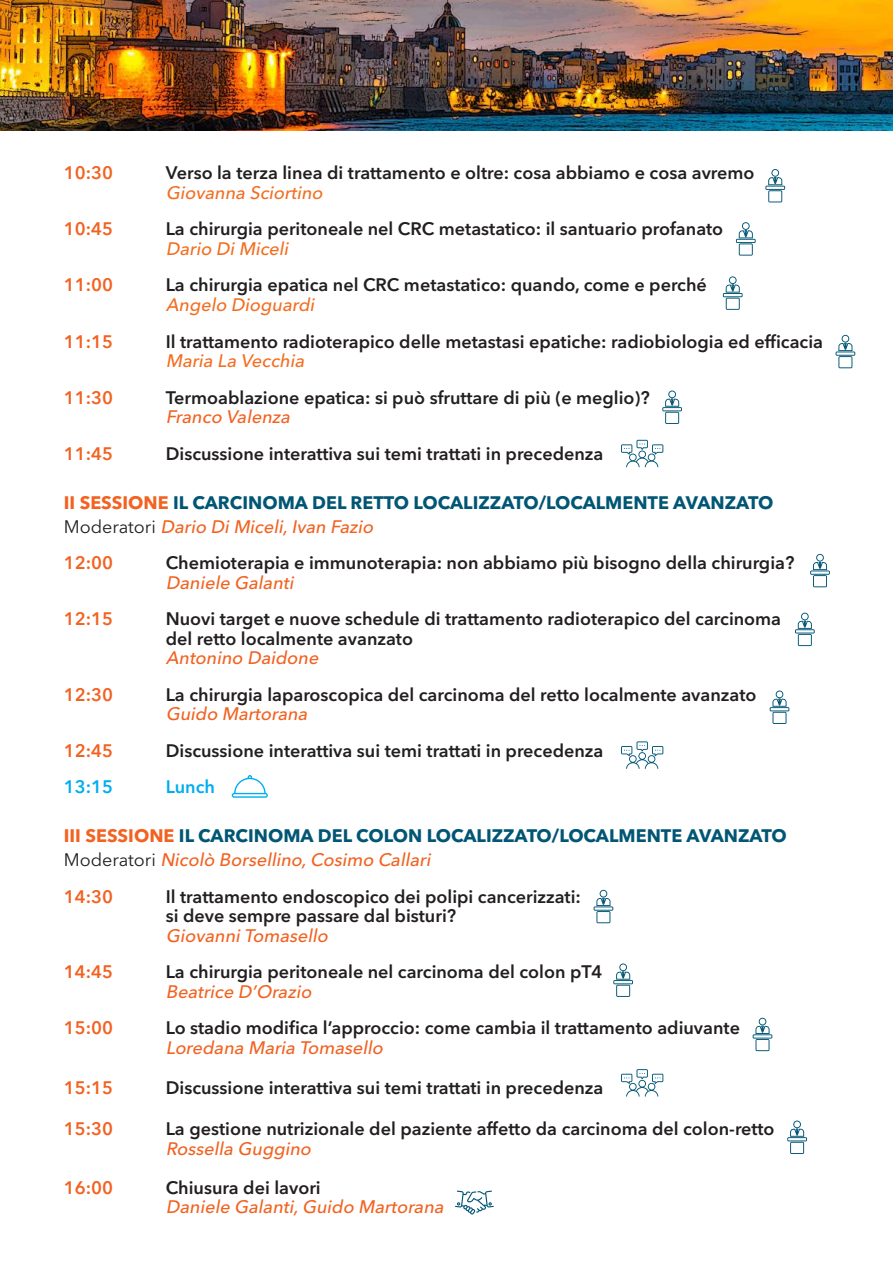
<style>
.page{position:relative;width:893px;height:1263px;background:#fff}
.page>*{position:absolute;margin:0;border:0;box-sizing:border-box;transform-origin:0 0}
.t1{font:600 18px/19.5px "Avenir Next LT Pro";color:#231f20}
.t2{font:700 18px/23.7px "Avenir Next LT Pro";color:#005674}
.t3{font:italic 500 18px "Avenir Next LT Pro";color:#f26221}
.t4{font:600 18px "Avenir Next LT Pro";color:#f26221}
.t5{font:italic 500 18px "Avenir Next LT Pro";color:#f36e21}
.t6{font:600 18px "Avenir Next LT Pro";color:#00aeef}
.s1{color:#f26221}
.s2{font-weight:400;color:#231f20}
.s3{font-weight:500;font-style:italic;color:#f26221}
</style>
<div class="page">
<svg style="left:788px;top:1120px;width:18px;height:34px"></svg>
<svg style="left:754px;top:1018px;width:17px;height:33px"></svg>
<svg style="left:614px;top:963px;width:18px;height:34px"></svg>
<svg style="left:594px;top:906px;width:19px;height:5px"></svg>
<hr style="left:595px;top:907px;width:17px;height:3px;background:#005674">
<svg style="left:596px;top:890px;width:14px;height:33px"></svg>
<svg style="left:771px;top:690px;width:17px;height:34px"></svg>
<svg style="left:796px;top:613px;width:18px;height:33px"></svg>
<svg style="left:810px;top:570px;width:20px;height:5px"></svg>
<hr style="left:811px;top:571px;width:18px;height:3px;background:#005674">
<svg style="left:813px;top:554px;width:14px;height:33px"></svg>
<svg style="left:663px;top:390px;width:18px;height:34px"></svg>
<svg style="left:836px;top:351px;width:19px;height:5px"></svg>
<hr style="left:836px;top:352px;width:18px;height:3px;background:#005674">
<svg style="left:838px;top:335px;width:14px;height:33px"></svg>
<svg style="left:724px;top:276px;width:18px;height:34px"></svg>
<svg style="left:737px;top:222px;width:18px;height:34px"></svg>
<svg style="left:766px;top:169px;width:18px;height:33px"></svg>
<svg style="left:455px;top:1190px;width:39px;height:24px"></svg>
<img style="left:0;top:0;width:893px;height:130px">
<svg style="left:621px;top:1069px;width:42px;height:27px"></svg>
<svg style="left:621px;top:741px;width:42px;height:28px"></svg>
<svg style="left:621px;top:440px;width:42px;height:27px"></svg>
<svg style="left:232px;top:775px;width:36px;height:23px"></svg>
<p class="t4" style="left:64px;top:162px;width:51px">10:30</p>
<p class="t1" style="left:166px;top:163px;width:590px">Verso la terza linea di trattamento e oltre: cosa abbiamo e cosa avremo</p>
<p class="t5" style="left:166px;top:182px;width:162px">Giovanna Sciortino</p>
<p class="t4" style="left:64px;top:218px;width:51px">10:45</p>
<p class="t1" style="left:166px;top:219px;width:559px">La chirurgia peritoneale nel CRC metastatico: il santuario profanato</p>
<p class="t5" style="left:166px;top:238px;width:128px">Dario DiMiceli</p>
<p class="t4" style="left:64px;top:274px;width:51px">11:00</p>
<p class="t1" style="left:166px;top:275px;width:543px">La chirurgia epatica nel CRC metastatico: quando, come e perché</p>
<p class="t5" style="left:166px;top:294px;width:154px">Angelo Dioguardi</p>
<p class="t4" style="left:64px;top:330px;width:51px">11:15</p>
<p class="t1" style="left:166px;top:331px;width:659px">Il trattamento radioterapico delle metastasi epatiche: radiobiologia ed efficacia</p>
<p class="t5" style="left:166px;top:350px;width:144px">Maria La Vecchia</p>
<p class="t4" style="left:64px;top:386px;width:51px">11:30</p>
<p class="t1" style="left:166px;top:387px;width:485px">Termoablazione epatica: si può sfruttare di più (e meglio)?</p>
<p class="t3" style="left:166px;top:406px;width:129px">Franco Valenza</p>
<p class="t4" style="left:64px;top:442px;width:51px">11:45</p>
<p class="t1" style="left:166px;top:443px;width:439px">Discussione interattiva sui temi trattati in precedenza</p>
<p class="t2" style="left:64px;top:490px;width:711px"><span class="s1">II SESSIONE</span> IL CARCINOMA DEL RETTO LOCALIZZATO/LOCALMENTE AVANZATO<br><span class="s2">M o d e r a t o r i</span> <span class="s3">Dario DiMiceli,Ivan Fazio</span></p>
<p class="t4" style="left:64px;top:552px;width:51px">12:00</p>
<p class="t1" style="left:166px;top:553px;width:630px">Chemioterapia e immunoterapia: non abbiamo più bisogno della chirurgia?</p>
<p class="t3" style="left:166px;top:571px;width:133px">Daniele Galanti</p>
<p class="t4" style="left:64px;top:608px;width:51px">12:15</p>
<p class="t1" style="left:166px;top:609px;width:617px">Nuovi target e nuove schedule di trattamento radioterapico del carcinoma del retto localmente avanzato</p>
<p class="t3" style="left:166px;top:647px;width:158px">Antonino Daidone</p>
<p class="t4" style="left:64px;top:683px;width:51px">12:30</p>
<p class="t1" style="left:166px;top:684px;width:592px">La chirurgia laparoscopica del carcinoma del retto localmente avanzato</p>
<p class="t3" style="left:166px;top:703px;width:147px">Guido Martorana</p>
<p class="t4" style="left:64px;top:739px;width:51px">12:45</p>
<p class="t1" style="left:166px;top:740px;width:439px">Discussione interattiva sui temi trattati in precedenza</p>
<p class="t6" style="left:64px;top:776px;width:51px">13:15</p>
<p class="t6" style="left:166px;top:776px;width:51px">Lunch</p>
<p class="t2" style="left:64px;top:824px;width:724px"><span class="s1">III SESSIONE</span> IL CARCINOMA DEL COLON LOCALIZZATO/LOCALMENTE AVANZATO<br><span class="s2">M o d e ra t o r i</span> <span class="s3">Nicolò Borsellino,Cosimo Callari</span></p>
<p class="t4" style="left:64px;top:885px;width:51px">14:30</p>
<p class="t1" style="left:166px;top:886px;width:417px">Il trattamento endoscopico dei polipi cancerizzati: si deve sempre passare dal bisturi?</p>
<p class="t3" style="left:166px;top:924px;width:167px">GiovanniTomasello</p>
<p class="t4" style="left:64px;top:961px;width:51px">14:45</p>
<p class="t1" style="left:166px;top:962px;width:438px">La chirurgia peritoneale nel carcinoma del colon pT4</p>
<p class="t3" style="left:166px;top:980px;width:151px">Beatrice D’Orazio</p>
<p class="t4" style="left:64px;top:1017px;width:51px">15:00</p>
<p class="t1" style="left:166px;top:1018px;width:576px">Lo stadio modifica l’approccio: come cambia il trattamento adiuvante</p>
<p class="t3" style="left:166px;top:1036px;width:222px">Loredana Maria Tomasello</p>
<p class="t4" style="left:64px;top:1077px;width:51px">15:15</p>
<p class="t1" style="left:166px;top:1078px;width:439px">Discussione interattiva sui temi trattati in precedenza</p>
<p class="t4" style="left:64px;top:1118px;width:51px">15:30</p>
<p class="t1" style="left:166px;top:1119px;width:610px">La gestione nutrizionale del paziente affetto da carcinoma del colon-retto</p>
<p class="t3" style="left:166px;top:1137px;width:150px">Rossella Guggino</p>
<p class="t4" style="left:64px;top:1176px;width:51px">16:00</p>
<p class="t1" style="left:166px;top:1177px;width:156px">Chiusura dei lavori</p>
<p class="t3" style="left:166px;top:1196px;width:283px">Daniele Galanti,Guido Martorana</p>
</div>
